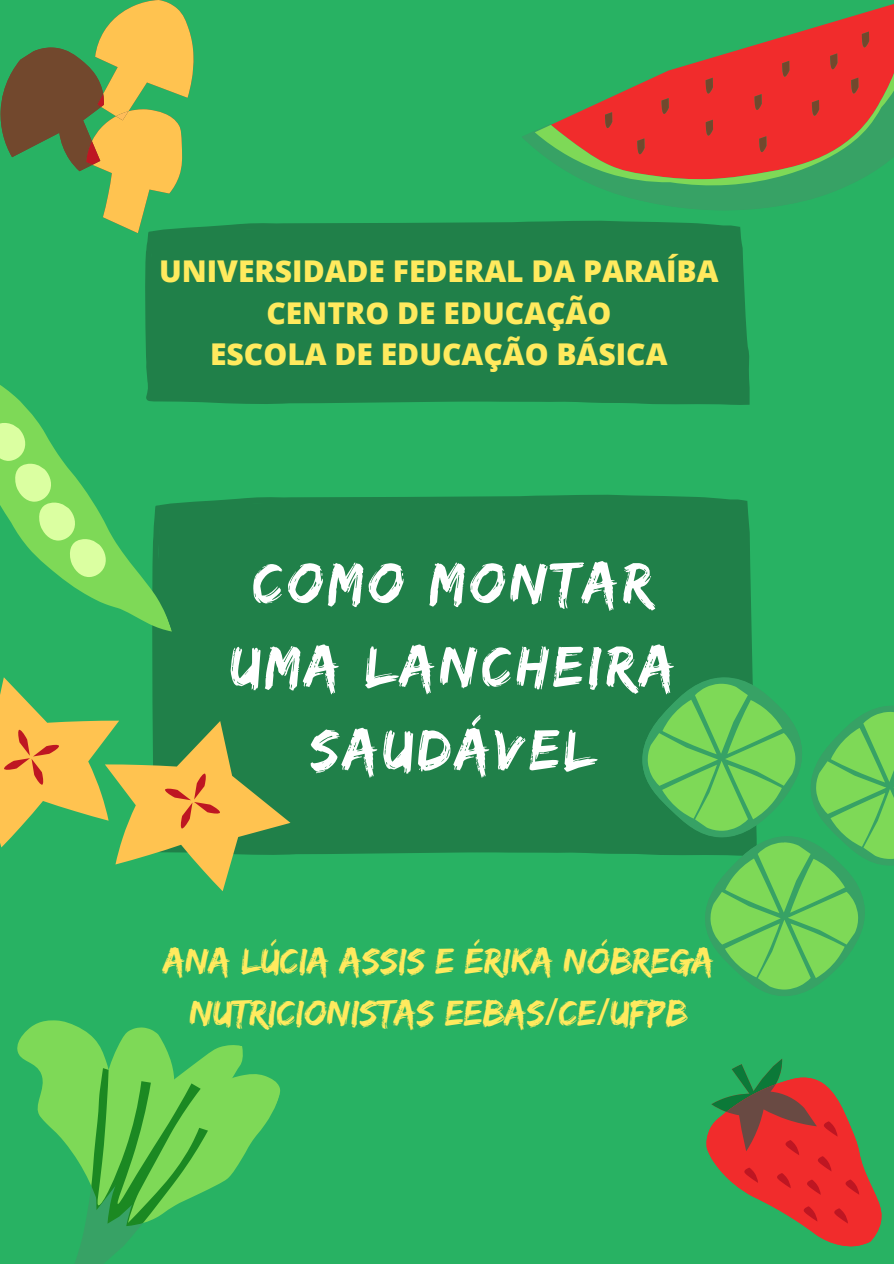
<style>
.page{position:relative;width:894px;height:1264px;background:#fff}
.page>*{position:absolute;margin:0;border:0;box-sizing:border-box;transform-origin:0 0}
.t1{font:60px/83.2px "Edo";letter-spacing:.07em;color:#fff;text-align:center}
.t2{font:37.5px "Edo";color:#ffea5e}
.t3{font:800 30px "Open Sans";color:#ffea5e}
.s1{font-family:"Noto Sans"}
</style>
<div class="page">
<div style="left:0;top:0;width:893px;height:1263px;background:#28b263"></div>
<div style="left:145px;top:222px;width:604px;height:183px;background:#208049"></div>
<div style="left:152px;top:495px;width:601px;height:360px;background:#208049"></div>
<svg style="left:639px;top:677px;width:255px;height:320px"></svg>
<svg style="left:17px;top:1020px;width:264px;height:243px"></svg>
<svg style="left:0;top:677px;width:290px;height:214px"></svg>
<svg style="left:515px;top:134px;width:234px;height:141px;background:#21874c"></svg>
<svg style="left:529px;top:4px;width:364px;height:236px"></svg>
<svg style="left:858px;top:32px;width:14px;height:16px"></svg>
<svg style="left:826px;top:53px;width:15px;height:17px"></svg>
<svg style="left:778px;top:61px;width:15px;height:16px"></svg>
<svg style="left:755px;top:136px;width:15px;height:17px"></svg>
<svg style="left:808px;top:100px;width:14px;height:16px"></svg>
<svg style="left:847px;top:78px;width:15px;height:16px"></svg>
<svg style="left:702px;top:120px;width:14px;height:16px"></svg>
<svg style="left:633px;top:138px;width:15px;height:17px"></svg>
<svg style="left:751px;top:94px;width:14px;height:16px"></svg>
<svg style="left:601px;top:112px;width:15px;height:17px"></svg>
<svg style="left:702px;top:78px;width:14px;height:16px"></svg>
<svg style="left:658px;top:98px;width:14px;height:16px"></svg>
<svg style="left:0;top:313px;width:172px;height:362px"></svg>
<svg style="left:0;top:416px;width:112px;height:166px"></svg>
<svg style="left:0;top:0;width:194px;height:233px"></svg>
<svg style="left:706px;top:1059px;width:176px;height:188px"></svg>
<p class="t3" style="left:159px;top:250px;width:561px">UNIVERSIDADE FEDERAL DA PARAÍBA</p>
<p class="t3" style="left:266px;top:292px;width:346px">CENTRO DE EDUCAÇÃO</p>
<p class="t3" style="left:210px;top:333px;width:459px">ESCOLA DE EDUCAÇÃO BÁSICA</p>
<p class="t1" style="left:230px;top:540px;width:446px">COMO MONTAR<br>UMA LANCHEIRA<br>SAUDÁVEL</p>
<p class="t2" style="left:163px;top:938px;width:552px">ANA LÚCIA ASSIS E ÉRIKA NÓBREGA</p>
<p class="t2" style="left:190px;top:990px;width:499px">NUTRICIONISTAS EEBAS<span class="s1">/</span>CE<span class="s1">/</span>UFPB</p>
</div>
